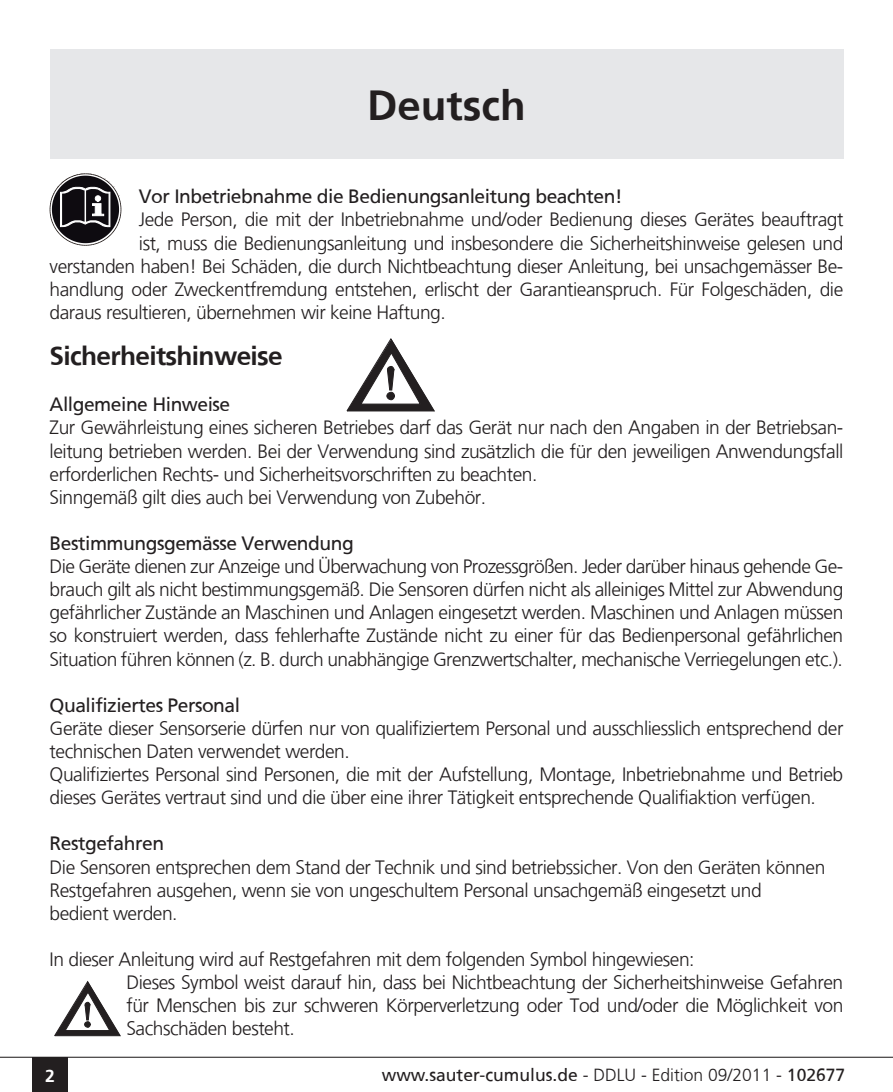
<style>
.page{position:relative;width:893px;height:1092px;background:#fff}
.page>*{position:absolute;margin:0;border:0;box-sizing:border-box;transform-origin:0 0}
.t1{font:700 42px "Frutiger";color:#231f20}
.t2{font:700 26.25px "Frutiger";letter-spacing:-.025em;color:#231f20}
.t3{font:300 19.25px/23.1px "Frutiger";letter-spacing:-.025em;color:#231f20}
.t4{font:19.25px "Frutiger";letter-spacing:-.025em;color:#231f20}
.t5{font:17.5px "Frutiger";color:#231f20}
.t6{font:700 17.5px "Frutiger";color:#fff}
.s1{font-weight:300}
</style>
<div class="page">
<div style="left:32px;top:1057px;width:36px;height:34px;background:#231f20"></div>
<hr style="left:0;top:1056px;width:893px;height:1px;background:#231f20">
<svg style="left:347px;top:338px;width:87px;height:73px"></svg>
<svg style="left:55px;top:981px;width:65px;height:54px"></svg>
<div style="left:50px;top:50px;width:793px;height:109px;background:#e6e7e9"></div>
<svg style="left:50px;top:173px;width:72px;height:73px"></svg>
<h1 class="t1" style="left:367px;top:81px;width:160px">Deutsch</h1>
<p class="t4" style="left:139px;top:185px;width:485px">Vor Inbetriebnahme die Bedienungsanleitung beachten!</p>
<p class="t3" style="left:139px;top:208px;width:706px">Jede Person, die mit der Inbetriebnahme und/oder Bedienung dieses Gerätes beauftragt</p>
<p class="t3" style="left:139px;top:231px;width:706px">ist, muss die Bedienungsanleitung und insbesondere die Sicherheitshinweise gelesen und</p>
<p class="t3" style="left:50px;top:254px;width:795px">verstanden haben! Bei Schäden, die durch Nichtbeachtung dieser Anleitung, bei unsachgemässer Be-</p>
<p class="t3" style="left:50px;top:277px;width:795px">handlung oder Zweckentfremdung entstehen, erlischt der Garantieanspruch. Für Folgeschäden, die</p>
<p class="t3" style="left:50px;top:300px;width:398px">daraus resultieren, übernehmen wir keine Haftung.</p>
<h2 class="t2" style="left:50px;top:340px;width:235px">Sicherheitshinweise</h2>
<p class="t4" style="left:50px;top:393px;width:182px">Allgemeine Hinweise</p>
<p class="t3" style="left:50px;top:416px;width:795px">Zur Gewährleistung eines sicheren Betriebes darf das Gerät nur nach den Angaben in der Betriebsan&shy;leitung betrieben werden. Bei der Verwendung sind zusätzlich die für den jeweiligen Anwendungsfall erforderlichen Rechts- und Sicherheitsvorschriften zu beachten.<br>Sinngemäß gilt dies auch bei Verwendung von Zubehör.</p>
<p class="t4" style="left:50px;top:532px;width:306px">Bestimmungsgemässe Verwendung</p>
<p class="t3" style="left:50px;top:555px;width:795px;text-align:justify">Die Geräte dienen zur Anzeige und Überwachung von Prozessgrößen. Jeder darüber hinaus gehende Ge&shy;brauch gilt als nicht bestimmungsgemäß. Die Sensoren dürfen nicht als alleiniges Mittel zur Abwendung gefährlicher Zustände an Maschinen und Anlagen eingesetzt werden. Maschinen und Anlagen müssen so konstruiert werden, dass fehlerhafte Zustände nicht zu einer für das Bedienpersonal gefährlichen Situation führen können (z. B. durch unabhängige Grenzwertschalter, mechanische Verriegelungen etc.).</p>
<p class="t4" style="left:50px;top:693px;width:192px">Qualifiziertes Personal</p>
<p class="t3" style="left:50px;top:716px;width:795px">Geräte dieser Sensorserie dürfen nur von qualifiziertem Personal und ausschliesslich entsprechend der technischen Daten verwendet werden.<br>Qualifiziertes Personal sind Personen, die mit der Aufstellung, Montage, Inbetriebnahme und Betrieb dieses Gerätes vertraut sind und die über eine ihrer Tätigkeit entsprechende Qualifiaktion verfügen.</p>
<p class="t4" style="left:50px;top:832px;width:116px">Restgefahren</p>
<p class="t3" style="left:50px;top:855px;width:777px">Die Sensoren entsprechen dem Stand der Technik und sind betriebssicher. Von den Geräten können<br>Restgefahren ausgehen, wenn sie von ungeschultem Personal unsachgemäß eingesetzt und bedient werden.</p>
<p class="t3" style="left:126px;top:947px;width:718px;text-indent:-77px">In dieser Anleitung wird auf Restgefahren mit dem folgenden Symbol hingewiesen:<br>Dieses Symbol weist darauf hin, dass bei Nichtbeachtung der Sicherheitshinweise Gefahren für Menschen bis zur schweren Körperverletzung oder Tod und/oder die Möglichkeit von Sachschäden besteht.</p>
<p class="t6" style="left:45px;top:1065px;width:11px">2</p>
<p class="t5" style="left:382px;top:1064px;width:465px">www.sauter-cumulus.de <span class="s1">- DDLU - Edition 09/2011 -</span> 102677</p>
</div>
